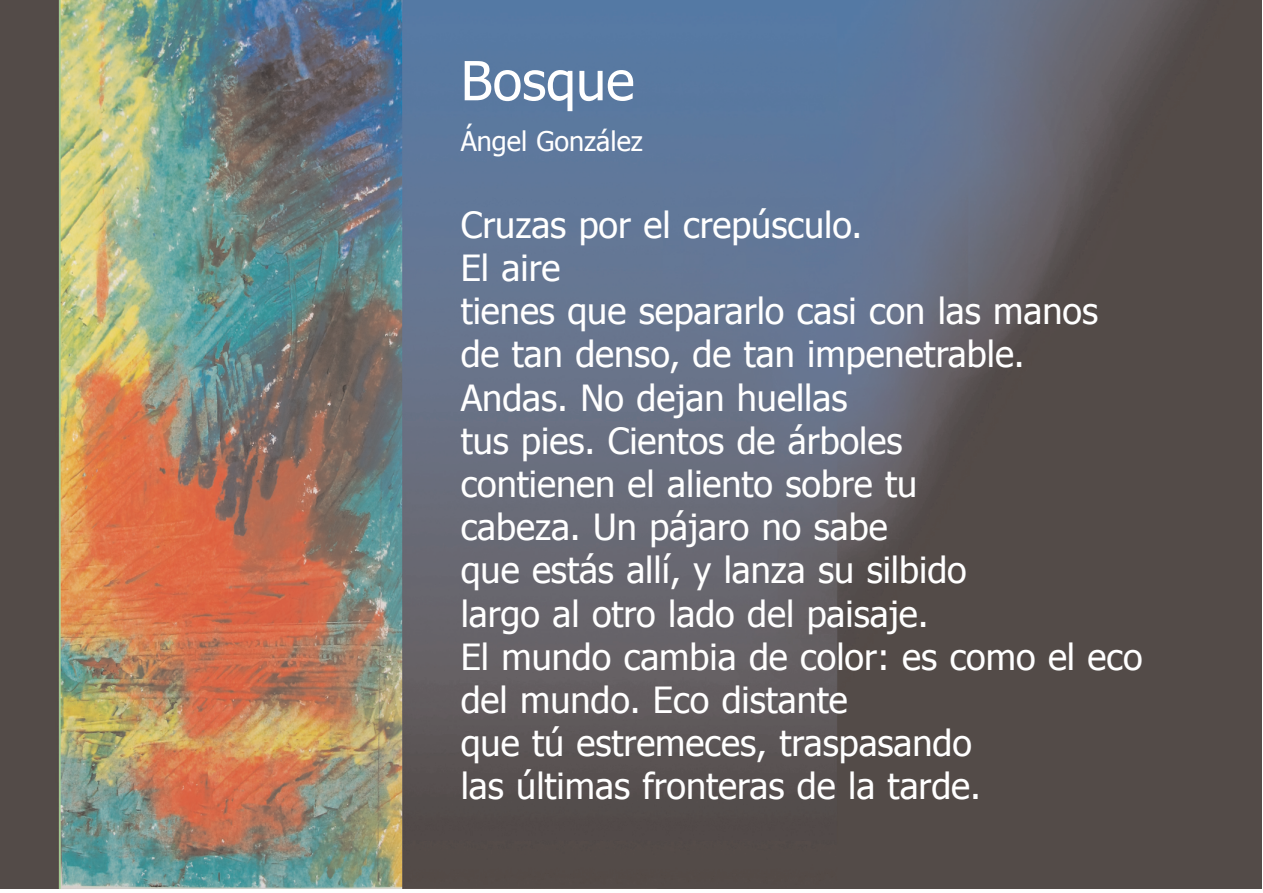
<style>
.page{position:relative;width:1263px;height:893px;background:#fff}
.page>*{position:absolute;margin:0;border:0;box-sizing:border-box;transform-origin:0 0}
.t1{font:54px "Tahoma";color:#fff}
.t2{font:36px/43.2px "Tahoma";color:#fff}
.t3{font:27px "Tahoma";color:#fff}
</style>
<div class="page">
<img style="left:0;top:0;width:1261px;height:889px">
<h1 class="t1" style="left:461px;top:46px;width:175px">Bosque</h1>
<p class="t3" style="left:461px;top:124px;width:184px">Ángel González</p>
<p class="t2" style="left:461px;top:202px;width:683px">Cruzas por el crepúsculo.<br>El aire<br>tienes que separarlo casi con las manos de tan denso, de tan impenetrable.<br>Andas. No dejan huellas<br>tus pies. Cientos de árboles<br>contienen el aliento sobre tu<br>cabeza. Un pájaro no sabe<br>que estás allí, y lanza su silbido<br>largo al otro lado del paisaje.<br>El mundo cambia de color: es como el eco del mundo. Eco distante<br>que tú estremeces, traspasando<br>las últimas fronteras de la tarde.</p>
</div>
